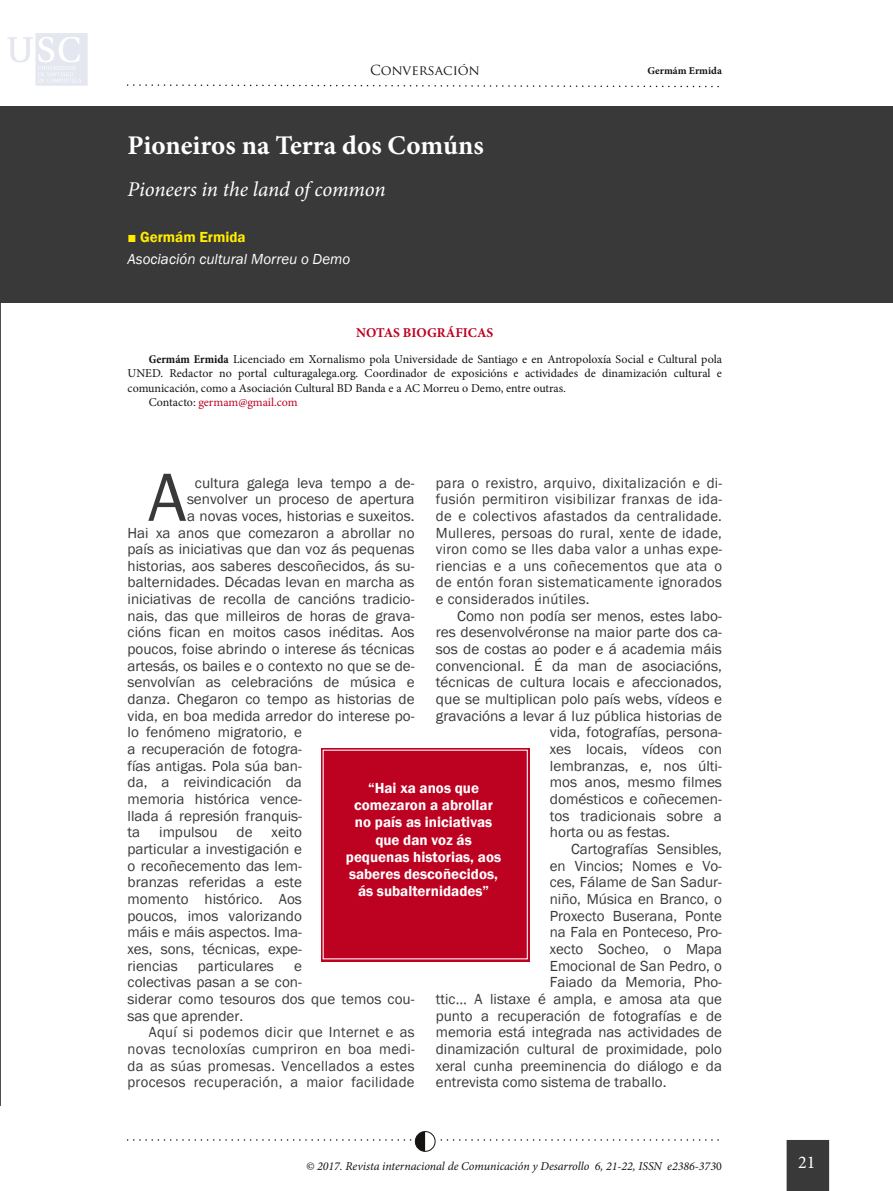
<style>
.page{position:relative;width:893px;height:1191px;background:#fff}
.page>*{position:absolute;margin:0;border:0;box-sizing:border-box;transform-origin:0 0}
.t1{font:70.65px "Franklin Gothic";color:#393939}
.t2{font:700 27px "Minion Pro";color:#fff}
.t3{font:italic 21px "Minion Pro";letter-spacing:-.01em;color:#fff}
.t4{font:18px "Minion Pro";color:#fff}
.t5{font:15px/16.6px "Franklin Gothic";color:#393939;text-align:justify}
.t6{font:600 15px/17.2px "Franklin Gothic";color:#fff;text-align:center}
.t7{font:italic 15px "Franklin Gothic";color:#fff}
.t8{font:600 15px "Franklin Gothic";color:#ffec00}
.t9{font:700 13.5px "Minion Pro";letter-spacing:-.005em;color:#bd0121}
.t10{font:13.5px "Trajan Pro";color:#161413}
.t11{font:12px "Minion Pro";letter-spacing:-.005em;color:#161413}
.t12{font:italic 12px "Minion Pro";color:#161413}
.t13{font:12px "Minion Pro";letter-spacing:-.005em;color:#bd0121}
.t14{font:700 10.5px "Minion Pro";color:#161413}
.s1{font-weight:700;font-stretch:condensed}
.s2{color:#161413}
.s3{font-style:normal}
</style>
<div class="page">
<svg style="left:127px;top:84px;width:592px;height:4px"></svg>
<div style="left:787px;top:1140px;width:42px;height:51px;background:#393939"></div>
<div style="left:414px;top:1130px;width:22px;height:22px;border:2px solid #fff;border-radius:50%"></div>
<svg style="left:128px;top:1131px;width:591px;height:20px"></svg>
<hr style="left:0;top:106px;width:1px;height:1000px;background:#161413">
<div style="left:0;top:106px;width:893px;height:197px;background:#393939"></div>
<div style="left:321px;top:748px;width:208px;height:213px;background:#bd0121"></div>
<img style="left:7px;top:34px;width:80px;height:52px">
<p class="t10" style="left:370px;top:65px;width:111px">CONVERSACIÓN</p>
<p class="t14" style="left:647px;top:66px;width:76px">Germám Ermida</p>
<h2 class="t2" style="left:128px;top:135px;width:358px">Pioneiros na Terra dos Comúns</h2>
<h3 class="t3" style="left:128px;top:181px;width:260px">Pioneers in the land of common</h3>
<p class="t8" style="left:127px;top:228px;width:120px">■ Germám Ermida</p>
<p class="t7" style="left:127px;top:250px;width:224px">Asociación cultural Morreu o Demo</p>
<p class="t9" style="left:356px;top:327px;width:139px">NOTAS BIOGRÁFICAS</p>
<p class="t11" style="left:149px;top:354px;width:575px"><span class="s1">Germám Ermida</span> Licenciado em Xornalismo pola Universidade de Santiago e en Antropoloxía Social e Cultural pola</p>
<p class="t11" style="left:128px;top:369px;width:596px">UNED. Redactor no portal culturagalega.org. Coordinador de exposicións e actividades de dinamización cultural e</p>
<p class="t11" style="left:128px;top:383px;width:440px">comunicación, como a Asociación Cultural BD Banda e a AC Morreu o Demo, entre outras.</p>
<p class="t13" style="left:149px;top:397px;width:150px"><span class="s2">Contacto:</span> germam@gmail.com</p>
<h1 class="t1" style="left:148px;top:456px;width:40px">A</h1>
<p class="t5" style="left:195px;top:474px;width:221px">cultura galega leva tempo a de-</p>
<p class="t5" style="left:436px;top:474px;width:288px">para o rexistro, arquivo, dixitalización e di&shy;fusión permitiron visibilizar franxas de ida&shy;de e colectivos afastados da centralidade.<br>Mulleres, persoas do rural, xente de idade, viron como se lles daba valor a unhas expe&shy;riencias e a uns coñecementos que ata o de entón foran sistematicamente ignorados e considerados inútiles.</p>
<p class="t5" style="left:457px;top:607px;width:266px">Como non podía ser menos, estes labo-</p>
<p class="t5" style="left:436px;top:624px;width:287px">res desenvolvéronse na maior parte dos ca-</p>
<p class="t5" style="left:436px;top:640px;width:288px">sos de costas ao poder e á academia máis</p>
<p class="t5" style="left:436px;top:657px;width:288px">convencional. É da man de asociacións,</p>
<p class="t5" style="left:436px;top:674px;width:288px">técnicas de cultura locais e afeccionados,</p>
<p class="t5" style="left:436px;top:690px;width:288px">que se multiplican polo país webs, vídeos e</p>
<p class="t5" style="left:436px;top:707px;width:288px">gravacións a levar á luz pública historias de</p>
<p class="t5" style="left:550px;top:724px;width:173px">vida, fotografías, persona-</p>
<p class="t5" style="left:550px;top:740px;width:174px">xes locais, vídeos con</p>
<p class="t5" style="left:550px;top:757px;width:174px">lembranzas, e, nos últi-</p>
<p class="t5" style="left:550px;top:773px;width:174px">mos anos, mesmo filmes</p>
<p class="t5" style="left:550px;top:790px;width:173px">domésticos e coñecemen-</p>
<p class="t5" style="left:550px;top:807px;width:174px">tos tradicionais sobre a</p>
<p class="t5" style="left:550px;top:823px;width:122px">horta ou as festas.</p>
<p class="t5" style="left:571px;top:840px;width:152px">Cartografías Sensibles,</p>
<p class="t5" style="left:550px;top:857px;width:174px">en Vincios; Nomes e Vo-</p>
<p class="t5" style="left:550px;top:873px;width:174px">ces, Fálame de San Sadur-</p>
<p class="t5" style="left:550px;top:890px;width:174px">niño, Música en Branco, o</p>
<p class="t5" style="left:550px;top:907px;width:174px">Proxecto Buserana, Ponte</p>
<p class="t5" style="left:550px;top:923px;width:174px">na Fala en Ponteceso, Pro-</p>
<p class="t5" style="left:550px;top:940px;width:174px">xecto Socheo, o Mapa</p>
<p class="t5" style="left:550px;top:957px;width:174px">Emocional de San Pedro, o</p>
<p class="t5" style="left:550px;top:973px;width:174px">Faiado da Memoria, Pho-</p>
<p class="t5" style="left:436px;top:990px;width:288px">ttic… A listaxe é ampla, e amosa ata que</p>
<p class="t5" style="left:436px;top:1007px;width:288px">punto a recuperación de fotografías e de</p>
<p class="t5" style="left:436px;top:1023px;width:288px">memoria está integrada nas actividades de</p>
<p class="t5" style="left:436px;top:1040px;width:288px">dinamización cultural de proximidade, polo</p>
<p class="t5" style="left:436px;top:1057px;width:288px">xeral cunha preeminencia do diálogo e da</p>
<p class="t5" style="left:436px;top:1073px;width:232px">entrevista como sistema de traballo.</p>
<p class="t5" style="left:187px;top:490px;width:229px">senvolver un proceso de apertura</p>
<p class="t5" style="left:187px;top:507px;width:229px">a novas voces, historias e suxeitos.</p>
<p class="t5" style="left:128px;top:524px;width:288px">Hai xa anos que comezaron a abrollar no</p>
<p class="t5" style="left:128px;top:540px;width:289px">país as iniciativas que dan voz ás pequenas</p>
<p class="t5" style="left:128px;top:557px;width:288px">historias, aos saberes descoñecidos, ás su-</p>
<p class="t5" style="left:128px;top:574px;width:289px">balternidades. Décadas levan en marcha as</p>
<p class="t5" style="left:128px;top:590px;width:288px">iniciativas de recolla de cancións tradicio-</p>
<p class="t5" style="left:128px;top:607px;width:288px">nais, das que milleiros de horas de grava-</p>
<p class="t5" style="left:128px;top:624px;width:289px">cións fican en moitos casos inéditas. Aos</p>
<p class="t5" style="left:128px;top:640px;width:289px">poucos, foise abrindo o interese ás técnicas</p>
<p class="t5" style="left:128px;top:657px;width:288px">artesás, os bailes e o contexto no que se de-</p>
<p class="t5" style="left:128px;top:674px;width:289px">senvolvían as celebracións de música e</p>
<p class="t5" style="left:128px;top:690px;width:289px">danza. Chegaron co tempo as historias de</p>
<p class="t5" style="left:128px;top:707px;width:288px">vida, en boa medida arredor do interese po-</p>
<p class="t5" style="left:128px;top:724px;width:176px">lo fenómeno migratorio, e</p>
<p class="t5" style="left:128px;top:740px;width:176px">a recuperación de fotogra-</p>
<p class="t5" style="left:128px;top:757px;width:176px">fías antigas. Pola súa ban-</p>
<p class="t5" style="left:128px;top:773px;width:176px">da, a reivindicación da</p>
<p class="t5" style="left:128px;top:790px;width:176px">memoria histórica vence-</p>
<p class="t5" style="left:128px;top:807px;width:176px">llada á represión franquis-</p>
<p class="t5" style="left:128px;top:823px;width:14px">ta</p>
<p class="t5" style="left:159px;top:823px;width:60px">impulsou</p>
<p class="t5" style="left:237px;top:823px;width:18px">de</p>
<p class="t6" style="left:341px;top:779px;width:169px">a súa confianza nas<br>p sibilidades de auto&shy;organización, cooperación e xe tión com nit ria que están na base das fórmulas de convivencia e xestión de</p>
<p class="t6" style="left:346px;top:779px;width:157px">“Hai xa anos que comezaron a abrollar no país as iniciativas que dan voz ás pequenas historias, aos saberes descoñecidos, ás subalternidades”</p>
<p class="t5" style="left:128px;top:823px;width:176px;text-indent:144px">xeito particular a investigación e o recoñecemento das lem&shy;branzas referidas a este momento histórico. Aos poucos, imos valorizando máis e máis aspectos. Ima&shy;xes, sons, técnicas, expe&shy;riencias</p>
<p class="t5" style="left:198px;top:957px;width:77px">particulares</p>
<p class="t5" style="left:128px;top:957px;width:288px;text-align:left;text-indent:166px">e<br>colectivas pasan a se con-<br>siderar como tesouros dos que temos cou&shy;sas que aprender.</p>
<p class="t5" style="left:128px;top:1023px;width:289px;text-indent:21px">Aquí si podemos dicir que Internet e as novas tecnoloxías cumpriron en boa medi&shy;da as súas promesas. Vencellados a estes procesos recuperación, a maior facilidade</p>
<p class="t12" style="left:306px;top:1161px;width:417px">© 2017. Revista internacional de Comunicación y Desarrollo 6, 21-22, ISSN e2386-373<span class="s3">0</span></p>
<p class="t4" style="left:798px;top:1155px;width:19px">21</p>
</div>
